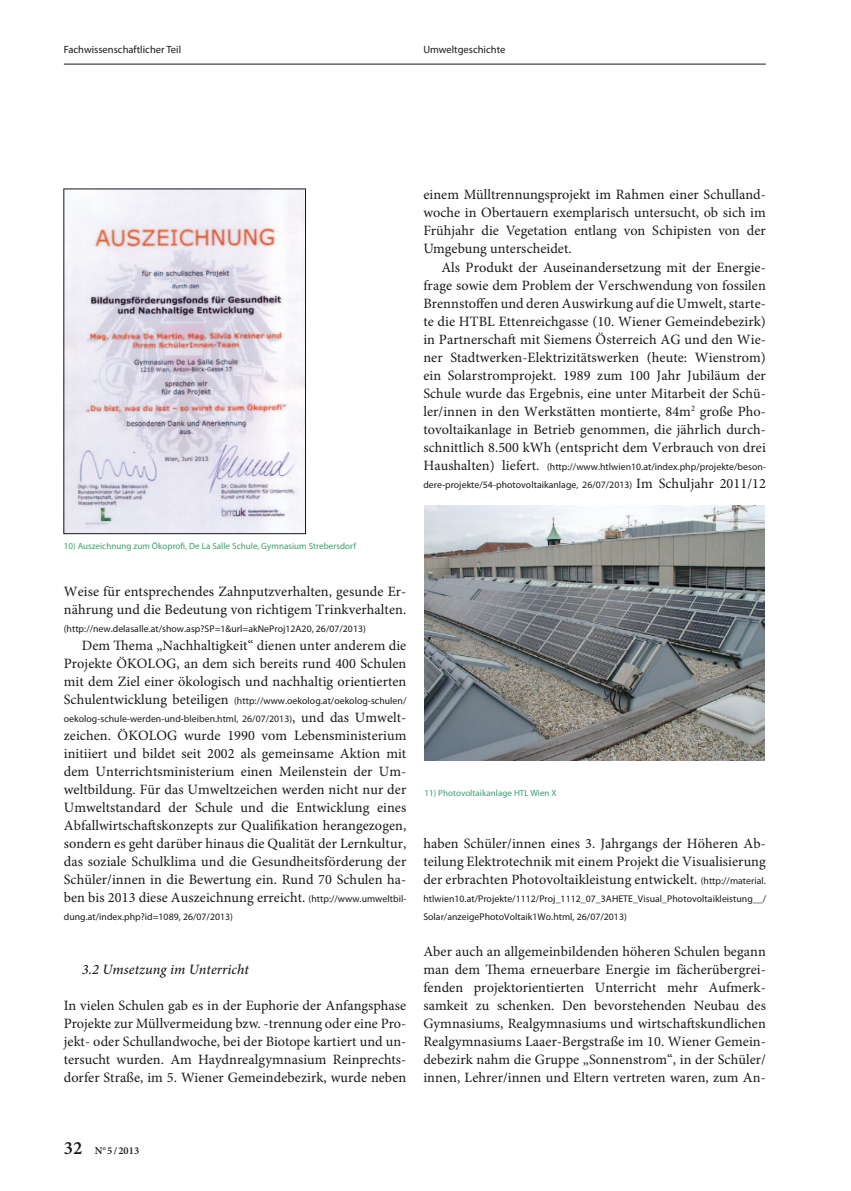
<style>
.page{position:relative;width:851px;height:1191px;background:#fff}
.page>*{position:absolute;margin:0;border:0;box-sizing:border-box;transform-origin:0 0}
.t1{font:14.25px/18px "Minion Pro";letter-spacing:.005em;color:#1a171c;text-align:justify}
.t2{font:italic 500 14.25px "Minion Pro";letter-spacing:.005em;color:#1a171c}
.t3{font:10.5px "Myriad Pro";color:#1a171c}
.t4{font:600 10.5px "Minion Pro";color:#1a171c}
.t5{font:9.75px/18px "Myriad Pro";letter-spacing:.005em;color:#1a171c}
.t6{font:9px "Myriad Pro";letter-spacing:.005em;color:#3a9d70}
.s1{font-family:"Minion Pro";font-size:14.25px}
.s2{font-family:"Myriad Pro";font-size:9.75px}
.s3{font-size:18.75px}
</style>
<div class="page">
<hr style="left:64px;top:64px;width:701px;height:1px;background:#1a171c">
<img style="left:66px;top:191px;width:237px;height:341px">
<img style="left:424px;top:506px;width:340px;height:255px">
<p class="t3" style="left:64px;top:43px;width:119px">Fachwissenschaftlicher Teil</p>
<p class="t3" style="left:423px;top:43px;width:83px">Umweltgeschichte</p>
<p class="t1" style="left:423px;top:186px;width:344px">einem Mülltrennungsprojekt im Rahmen einer Schulland&shy;woche in Obertauern exemplarisch untersucht, ob sich im Frühjahr die Vegetation entlang von Schipisten von der Umgebung unterscheidet.</p>
<p class="t1" style="left:423px;top:258px;width:344px;text-indent:18px">Als Produkt der Auseinandersetzung mit der Energie&shy;frage sowie dem Problem der Verschwendung von fossilen Brennstoffen und deren Auswirkung auf die Umwelt, starte&shy;te die HTBL Ettenreichgasse (10. Wiener Gemeindebezirk) in Partnerschaft mit Siemens Österreich AG und den Wie&shy;ner Stadtwerken-Elektrizitätswerken (heute: Wienstrom) ein Solarstromprojekt. 1989 zum 100 Jahr Jubiläum der Schule wurde das Ergebnis, eine unter Mitarbeit der Schü&shy;ler/innen in den Werkstätten montierte, 84m<sup>2</sup> große Pho&shy;tovoltaikanlage in Betrieb genommen, die jährlich durch&shy;schnittlich 8.500 kWh (entspricht dem Verbrauch von drei</p>
<p class="t5" style="left:423px;top:457px;width:344px"><span class="s1">Haushalten) liefert.</span> (http://www.htlwien10.at/index.php/projekte/beson&shy;dere-projekte/54-photovoltaikanlage, 26/07/2013) <span class="s1">Im Schuljahr 2011/12</span></p>
<p class="t6" style="left:64px;top:540px;width:293px">10) Auszeichnung zum Ökoprofi, De La Salle Schule, Gymnasium Strebersdorf</p>
<p class="t1" style="left:64px;top:582px;width:344px">Weise für entsprechendes Zahnputzverhalten, gesunde Er&shy;nährung und die Bedeutung von richtigem Trinkverhalten.</p>
<p class="t5" style="left:64px;top:619px;width:303px">(http://new.delasalle.at/show.asp?SP=1&amp;url=akNeProj12A20, 26/07/2013)</p>
<p class="t1" style="left:64px;top:636px;width:344px;text-indent:18px">Dem Thema „Nachhaltigkeit“ dienen unter anderem die Projekte ÖKOLOG, an dem sich bereits rund 400 Schulen mit dem Ziel einer ökologisch und nachhaltig orientierten</p>
<p class="t5" style="left:64px;top:691px;width:344px"><span class="s1">Schulentwicklung beteiligen</span> (http://www.oekolog.at/oekolog-schulen/ oekolog-schule-werden-und-bleiben.html, 26/07/2013)<span class="s1">, und das Umwelt-</span></p>
<p class="t1" style="left:64px;top:726px;width:344px">zeichen. ÖKOLOG wurde 1990 vom Lebensministerium initiiert und bildet seit 2002 als gemeinsame Aktion mit dem Unterrichtsministerium einen Meilenstein der Um&shy;weltbildung. Für das Umweltzeichen werden nicht nur der Umweltstandard der Schule und die Entwicklung eines Abfallwirtschaftskonzepts zur Qualifikation herangezogen, sondern es geht darüber hinaus die Qualität der Lernkultur, das soziale Schulklima und die Gesundheitsförderung der Schüler/innen in die Bewertung ein. Rund 70 Schulen ha&shy;ben bis 2013 diese Auszeichnung erreicht. <span class="s2">(http://www.umweltbil-</span></p>
<p class="t5" style="left:64px;top:907px;width:171px">dung.at/index.php?id=1089, 26/07/2013)</p>
<p class="t2" style="left:82px;top:959px;width:169px">3.2 Umsetzung im Unterricht</p>
<p class="t1" style="left:64px;top:996px;width:344px">In vielen Schulen gab es in der Euphorie der Anfangsphase Projekte zur Müllvermeidung bzw. -trennung oder eine Pro&shy;jekt- oder Schullandwoche, bei der Biotope kartiert und un&shy;tersucht wurden. Am Haydnrealgymnasium Reinprechts&shy;dorfer Straße, im 5. Wiener Gemeindebezirk, wurde neben</p>
<p class="t6" style="left:424px;top:788px;width:134px">11) Photovoltaikanlage HTL Wien X</p>
<p class="t1" style="left:423px;top:834px;width:344px">haben Schüler/innen eines 3. Jahrgangs der Höheren Ab&shy;teilung Elektrotechnik mit einem Projekt die Visualisierung der erbrachten Photovoltaikleistung entwickelt. <span class="s2">(http://material.</span></p>
<p class="t5" style="left:423px;top:889px;width:344px">htlwien10.at/Projekte/1112/Proj_1112_07_3AHETE_Visual_Photovoltaikleistung__/<br>Solar/anzeigePhotoVoltaik1Wo.html, 26/07/2013)</p>
<p class="t1" style="left:423px;top:942px;width:344px">Aber auch an allgemeinbildenden höheren Schulen begann man dem Thema erneuerbare Energie im fächerübergrei&shy;fenden projektorientierten Unterricht mehr Aufmerk&shy;samkeit zu schenken. Den bevorstehenden Neubau des Gymnasiums, Realgymnasiums und wirtschaftskundlichen Realgymnasiums Laaer-Bergstraße im 10. Wiener Gemein&shy;debezirk nahm die Gruppe „Sonnenstrom“, in der Schüler/ innen, Lehrer/innen und Eltern vertreten waren, zum An-</p>
<p class="t4" style="left:64px;top:1143px;width:77px"><span class="s3">32</span> N<sup>o</sup> 5 / 2013</p>
</div>
